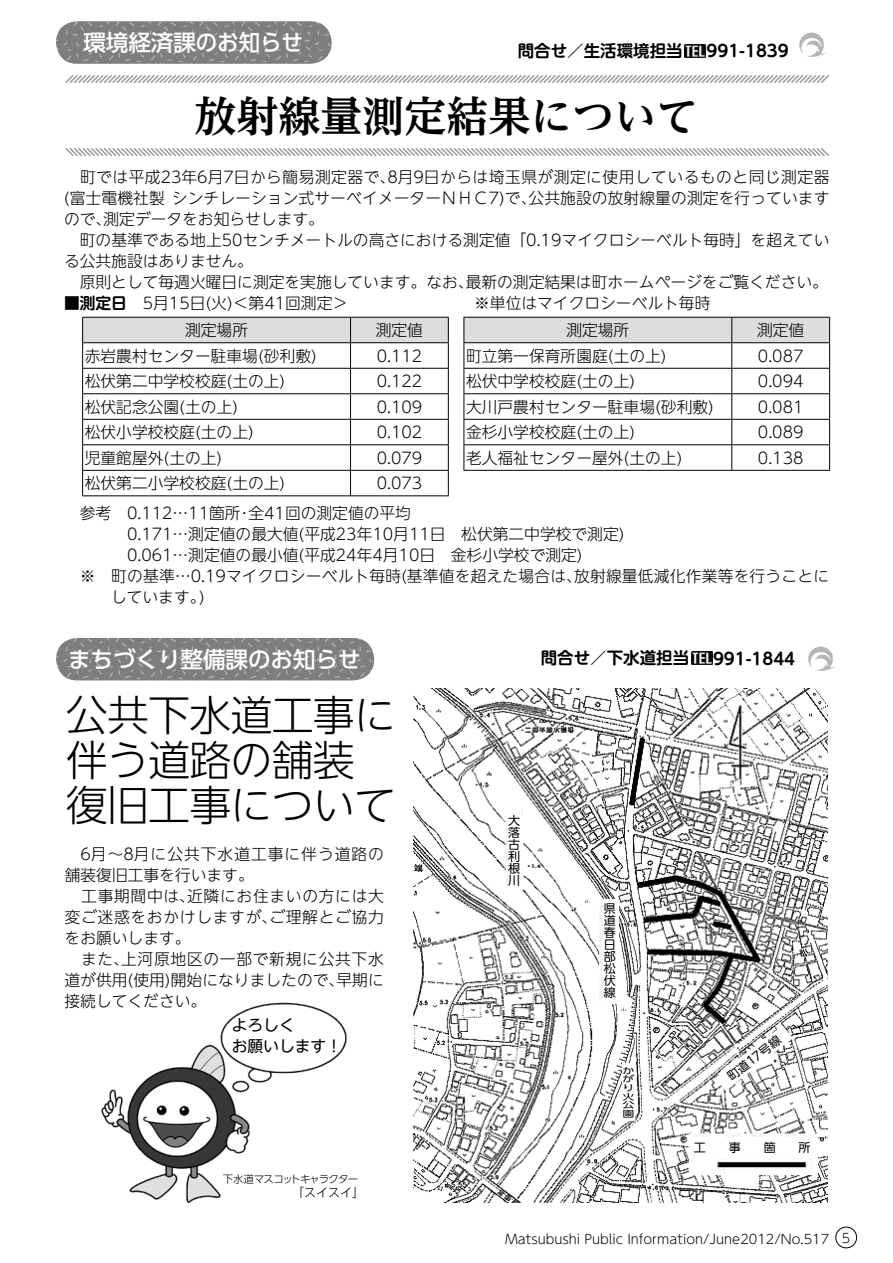
<style>
.page{position:relative;width:893px;height:1263px;background:#fff}
.page>*{position:absolute;margin:0;border:0;box-sizing:border-box;transform-origin:0 0}
.t1{font:300 42px/45px "UD Shin Go NT Pro";letter-spacing:-.02em;color:#000}
.t2{font:700 42px "UD Reimin Pro";color:#000}
.t3{font:500 22.5px "UD Shin Go Pro";color:#fff}
.t4{font:700 16.5px "UD Shin M Go Pro De";color:#000}
.t5{font:300 15.75px/21px "UD Shin Go NT Pro";color:#000;text-align:justify}
.t6{font:300 15.75px "UD Shin M Go Pro";color:#000}
.t7{font:300 15.75px/21px "UD Shin Go NT Pro";letter-spacing:.065em;color:#000}
.t8{font:15.75px/20.2px "UD Shin M Go Pro";color:#000}
.t9{font:300 12.9px "UD Shin M Go Pro";color:#000}
.t10{font:12px/12px "UD Shin Go Pro";color:#000;text-align:justify}
.t11{font:300 12px "UD Shin Go Pro";color:#000}
.t12{font:300 10.5px "UD Shin Go Pro";letter-spacing:-.08em;color:#000}
.t13{font:8.7px/8.7px "UD Shin Go Pro";color:#000;scale:1.39 1}
.s1{font-family:"UD Shin M Go Pro"}
.s2{font-family:"UD Shin M Go Pro De";font-weight:700}
.s3{font-family:"UD Shin Go NT Pro"}
</style>
<div class="page">
<img style="left:101px;top:1002px;width:246px;height:202px">
<div style="left:836px;top:1227px;width:21px;height:21px;border:1px solid #000;border-radius:50%"></div>
<img style="left:56px;top:21px;width:276px;height:43px">
<img style="left:685px;top:45px;width:20px;height:12px">
<img style="left:799px;top:32px;width:26px;height:25px">
<svg style="left:65px;top:75px;width:764px;height:8px"></svg>
<svg style="left:65px;top:148px;width:764px;height:8px"></svg>
<svg style="left:82px;top:317px;width:367px;height:178px"></svg>
<hr style="left:82px;top:495px;width:269px;height:1px;background:#000">
<hr style="left:351px;top:495px;width:98px;height:1px;background:#000">
<svg style="left:463px;top:317px;width:367px;height:153px"></svg>
<hr style="left:463px;top:470px;width:269px;height:1px;background:#000">
<hr style="left:732px;top:470px;width:98px;height:1px;background:#000">
<img style="left:56px;top:638px;width:318px;height:42px;border-radius:21px">
<img style="left:808px;top:646px;width:26px;height:25px">
<img style="left:691px;top:652px;width:21px;height:12px">
<img style="left:414px;top:689px;width:413px;height:513px">
<div style="left:694px;top:1137px;width:116px;height:21px;background:#fff"></div>
<svg style="left:715px;top:1025px;width:78px;height:66px"></svg>
<div style="left:622px;top:1063px;width:13px;height:58px;background:#fff"></div>
<div style="left:603px;top:900px;width:13px;height:102px;background:#fff"></div>
<div style="left:508px;top:808px;width:12px;height:85px;background:#fff"></div>
<h2 class="t3" style="left:83px;top:24px;width:221px">環境経済課のお知らせ</h2>
<p class="t4" style="left:518px;top:38px;width:166px">問合せ／生活環境担当</p>
<p class="t4" style="left:707px;top:38px;width:84px">991-1839</p>
<h1 class="t2" style="left:194px;top:82px;width:506px">放射線量測定結果について</h1>
<p class="t5" style="left:64px;top:165px;width:767px;text-indent:16px">町では平成<span class="s1">23</span>年<span class="s1">6</span>月<span class="s1">7</span>日から簡易測定器で､<span class="s1">8</span>月<span class="s1">9</span>日からは埼玉県が測定に使用しているものと同じ測定器<span class="s1">(</span>富士電機社製シンチレーション式サーベイメーター<span class="s1">ＮＨＣ7)</span>で､公共施設の放射線量の測定を行っていますので､測定データをお知らせします。</p>
<p class="t5" style="left:64px;top:228px;width:767px;text-indent:16px">町の基準である地上<span class="s1">50</span>センチメートルの高さにおける測定値「<span class="s1">0.19</span>マイクロシーベルト毎時」を超えている公共施設はありません。</p>
<p class="t5" style="left:80px;top:270px;width:750px">原則として毎週火曜日に測定を実施しています。なお､最新の測定結果は町ホームページをご覧ください。</p>
<p class="t6" style="left:64px;top:290px;width:286px"><span class="s2">■測定日</span> 5<span class="s3">月</span>15<span class="s3">日</span>(<span class="s3">火</span>)＜<span class="s3">第</span>41<span class="s3">回測定</span>＞</p>
<p class="t5" style="left:474px;top:291px;width:238px"><span class="s1">※</span>単位はマイクロシーベルト毎時</p>
<p class="t5" style="left:185px;top:319px;width:64px">測定場所</p>
<p class="t5" style="left:376px;top:319px;width:49px">測定値</p>
<p class="t5" style="left:85px;top:344px;width:234px">赤岩農村センター駐車場<span class="s1">(</span>砂利敷<span class="s1">)</span></p>
<p class="t6" style="left:377px;top:343px;width:47px">0.112</p>
<p class="t5" style="left:85px;top:370px;width:202px">松伏第二中学校校庭<span class="s1">(</span>土の上<span class="s1">)</span></p>
<p class="t6" style="left:377px;top:368px;width:47px">0.122</p>
<p class="t5" style="left:85px;top:395px;width:155px">松伏記念公園<span class="s1">(</span>土の上<span class="s1">)</span></p>
<p class="t6" style="left:377px;top:394px;width:47px">0.109</p>
<p class="t5" style="left:85px;top:421px;width:171px">松伏小学校校庭<span class="s1">(</span>土の上<span class="s1">)</span></p>
<p class="t6" style="left:377px;top:419px;width:47px">0.102</p>
<p class="t5" style="left:85px;top:446px;width:139px">児童館屋外<span class="s1">(</span>土の上<span class="s1">)</span></p>
<p class="t6" style="left:377px;top:445px;width:47px">0.079</p>
<p class="t5" style="left:85px;top:472px;width:202px">松伏第二小学校校庭<span class="s1">(</span>土の上<span class="s1">)</span></p>
<p class="t6" style="left:377px;top:470px;width:47px">0.073</p>
<p class="t5" style="left:566px;top:319px;width:64px">測定場所</p>
<p class="t5" style="left:757px;top:319px;width:49px">測定値</p>
<p class="t5" style="left:466px;top:344px;width:202px">町立第一保育所園庭<span class="s1">(</span>土の上<span class="s1">)</span></p>
<p class="t6" style="left:758px;top:343px;width:47px">0.087</p>
<p class="t5" style="left:466px;top:370px;width:171px">松伏中学校校庭<span class="s1">(</span>土の上<span class="s1">)</span></p>
<p class="t6" style="left:758px;top:368px;width:47px">0.094</p>
<p class="t5" style="left:466px;top:395px;width:249px">大川戸農村センター駐車場<span class="s1">(</span>砂利敷<span class="s1">)</span></p>
<p class="t6" style="left:758px;top:394px;width:47px">0.081</p>
<p class="t5" style="left:466px;top:421px;width:171px">金杉小学校校庭<span class="s1">(</span>土の上<span class="s1">)</span></p>
<p class="t6" style="left:758px;top:419px;width:47px">0.089</p>
<p class="t5" style="left:466px;top:446px;width:218px">老人福祉センター屋外<span class="s1">(</span>土の上<span class="s1">)</span></p>
<p class="t6" style="left:758px;top:445px;width:47px">0.138</p>
<p class="t5" style="left:80px;top:501px;width:333px">参考 <span class="s1">0.112</span>…<span class="s1">11</span>箇所･全<span class="s1">41</span>回の測定値の平均</p>
<p class="t5" style="left:127px;top:522px;width:499px"><span class="s1">0.171</span>…測定値の最大値<span class="s1">(</span>平成<span class="s1">23</span>年<span class="s1">10</span>月<span class="s1">11</span>日 松伏第二中学校で測定<span class="s1">)</span></p>
<p class="t5" style="left:127px;top:543px;width:457px"><span class="s1">0.061</span>…測定値の最小値<span class="s1">(</span>平成<span class="s1">24</span>年<span class="s1">4</span>月<span class="s1">10</span>日 金杉小学校で測定<span class="s1">)</span></p>
<p class="t5" style="left:80px;top:564px;width:751px"><span class="s1">※</span> 町の基準…<span class="s1">0.19</span>マイクロシーベルト毎時<span class="s1">(</span>基準値を超えた場合は､放射線量低減化作業等を行うことに</p>
<p class="t5" style="left:111px;top:585px;width:96px">しています。<span class="s1">)</span></p>
<h2 class="t3" style="left:68px;top:641px;width:294px">まちづくり整備課のお知らせ</h2>
<p class="t4" style="left:541px;top:645px;width:150px">問合せ／下水道担当</p>
<p class="t4" style="left:713px;top:645px;width:84px">991-1844</p>
<h1 class="t1" style="left:66px;top:691px;width:332px">公共下水道工事に伴う道路の舗装復旧工事について</h1>
<p class="t7" style="left:65px;top:843px;width:321px;text-indent:16px"><span class="s1">6</span>月～<span class="s1">8</span>月に公共下水道工事に伴う道路の舗装復旧工事を行います。</p>
<p class="t5" style="left:65px;top:885px;width:321px;text-indent:17px">工事期間中は､近隣にお住まいの方には大変ご迷惑をおかけしますが､ご理解とご協力をお願いします。</p>
<p class="t5" style="left:65px;top:948px;width:321px;text-indent:17px">また､上河原地区の一部で新規に公共下水道が供用<span class="s1">(</span>使用<span class="s1">)</span>開始になりましたので､早期に接続してください。</p>
<p class="t8" style="left:232px;top:1014px;width:112px">よろしく<br>お願いします！</p>
<p class="t12" style="left:223px;top:1170px;width:137px">下水道マスコットキャラクター</p>
<p class="t11" style="left:292px;top:1182px;width:73px">「スイスイ」</p>
<p class="t10" style="left:508px;top:814px;width:13px">大落古利根川</p>
<p class="t10" style="left:604px;top:902px;width:13px">県道春日部松伏線</p>
<p class="t13" style="left:623px;top:1066px;width:10px">かがり火公園</p>
<p class="t10" style="left:725px;top:1073px;width:65px;rotate:-38deg">町道17号線</p>
<p class="t10" style="left:694px;top:1141px;width:13px">工</p>
<p class="t10" style="left:729px;top:1141px;width:13px">事</p>
<p class="t10" style="left:764px;top:1141px;width:13px">箇</p>
<p class="t10" style="left:798px;top:1141px;width:13px">所</p>
<p class="t9" style="left:505px;top:1229px;width:347px">Matsubushi Public Information/June2012/No.517 5</p>
</div>
